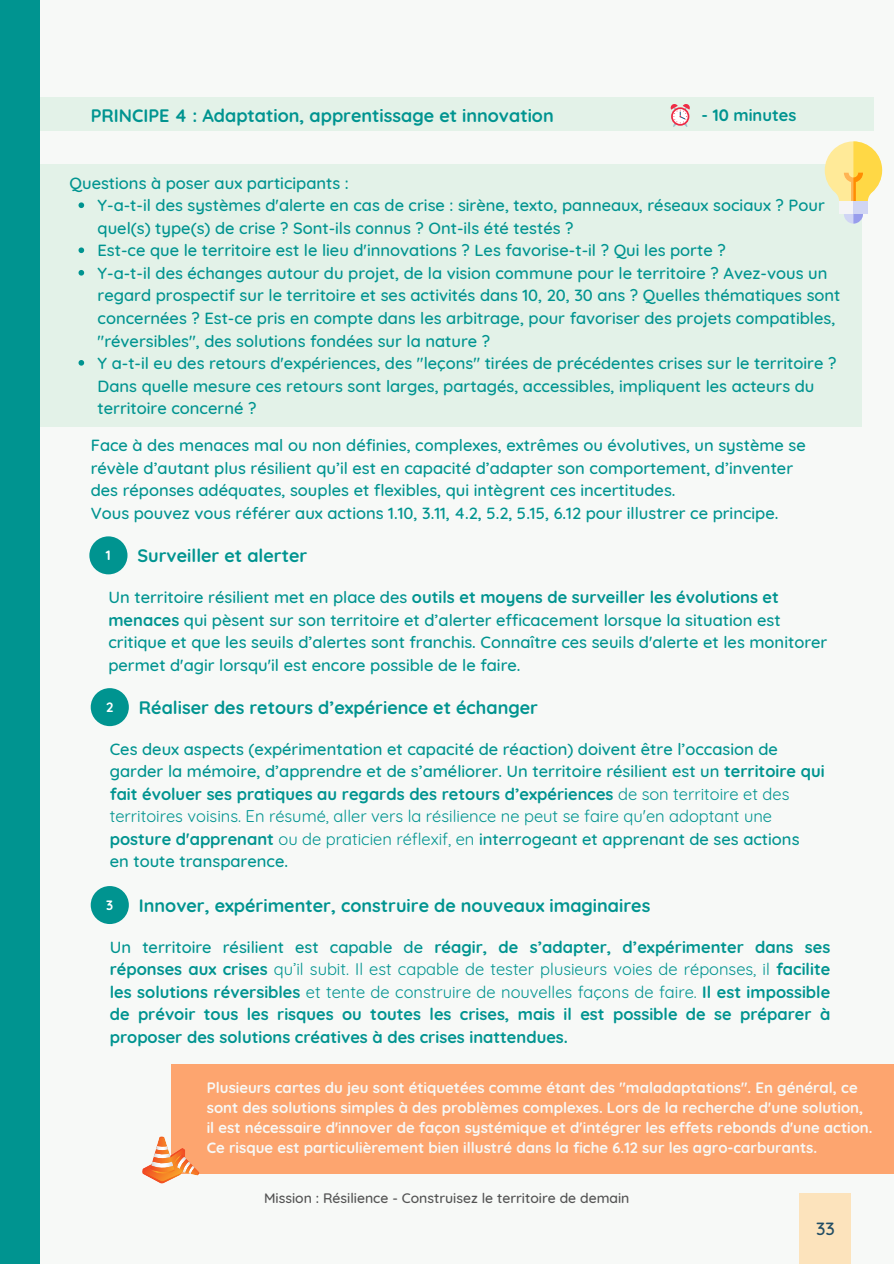
<style>
.page{position:relative;width:894px;height:1264px;background:#fff}
.page>*{position:absolute;margin:0;border:0;box-sizing:border-box;transform-origin:0 0}
.t1{font:700 18px "Quicksand";color:#009490}
.t2{font:500 18px "Quicksand";color:#214d64}
.t3{font:500 16.5px/22.5px "Quicksand";color:#009490}
.t4{font:700 16.5px/22.5px "Quicksand";color:#009490;text-align:justify}
.t5{font:700 15px/20.2px "Quicksand";color:#f7f9f7}
.t6{font:500 13.95px "Quicksand";color:#545454}
.t7{font:700 13.5px "Quicksand";color:#fff}
.s1{font-weight:700}
.s2{font-weight:400}
.s3{font-weight:500}
</style>
<div class="page">
<div style="left:0;top:0;width:893px;height:1263px;background:#f7f9f7"></div>
<div style="left:34px;top:165px;width:827px;height:262px;background:#e3f2e8"></div>
<svg style="left:824px;top:141px;width:57px;height:82px"></svg>
<div style="left:838px;top:201px;width:29px;height:13px;background:#f4f4f6"></div>
<div style="left:853px;top:201px;width:14px;height:13px;background:#d0d5f4"></div>
<div style="left:39px;top:97px;width:834px;height:34px;background:#e3f2e8"></div>
<svg style="left:670px;top:104px;width:20px;height:23px"></svg>
<div style="left:89px;top:536px;width:38px;height:38px;background:#009490;border-radius:50%"></div>
<svg style="left:78px;top:202px;width:6px;height:6px"></svg>
<svg style="left:78px;top:247px;width:6px;height:6px"></svg>
<svg style="left:78px;top:270px;width:6px;height:5px"></svg>
<svg style="left:78px;top:360px;width:6px;height:5px"></svg>
<div style="left:91px;top:688px;width:38px;height:38px;background:#009490;border-radius:50%"></div>
<div style="left:91px;top:886px;width:38px;height:38px;background:#009490;border-radius:50%"></div>
<div style="left:799px;top:1193px;width:51px;height:70px;background:#fce3bc"></div>
<div style="left:171px;top:1063px;width:722px;height:110px;background:#fda56f"></div>
<svg style="left:142px;top:1136px;width:57px;height:47px"></svg>
<div style="left:0;top:0;width:39px;height:1263px;background:#009490"></div>
<p class="t1" style="left:91px;top:104px;width:464px">PRINCIPE 4 : Adaptation, apprentissage et innovation</p>
<p class="t4" style="left:701px;top:103px;width:96px">- 10 minutes</p>
<p class="t3" style="left:97px;top:171px;width:744px;text-indent:-28px">Questions à poser aux participants :<br>Y-a-t-il des systèmes d'alerte en cas de crise : sirène, texto, panneaux, réseaux sociaux ? Pour quel(s) type(s) de crise ? Sont-ils connus ? Ont-ils été testés ?<br>Est-ce que le territoire est le lieu d'innovations ? Les favorise-t-il ? Qui les porte ?<br>Y-a-t-il des échanges autour du projet, de la vision commune pour le territoire ? Avez-vous un regard prospectif sur le territoire et ses activités dans 10, 20, 30 ans ? Quelles thématiques sont concernées ? Est-ce pris en compte dans les arbitrage, pour favoriser des projets compatibles, "réversibles", des solutions fondées sur la nature ?<br>Y a-t-il eu des retours d'expériences, des "leçons" tirées de précédentes crises sur le territoire ?<br>Dans quelle mesure ces retours sont larges, partagés, accessibles, impliquent les acteurs du territoire concerné ?</p>
<p class="t3" style="left:91px;top:434px;width:716px">Face à des menaces mal ou non définies, complexes, extrêmes ou évolutives, un système se révèle d’autant plus résilient qu’il est en capacité d’adapter son comportement, d’inventer des réponses adéquates, souples et flexibles, qui intègrent ces incertitudes.<br>Vous pouvez vous référer aux actions 1.10, 3.11, 4.2, 5.2, 5.15, 6.12 pour illustrer ce principe.</p>
<p class="t7" style="left:106px;top:546px;width:6px">1</p>
<p class="t1" style="left:137px;top:544px;width:171px">Surveiller et alerter</p>
<p class="t3" style="left:108px;top:585px;width:720px">Un territoire résilient met en place des <span class="s1">outils et moyens de surveiller les évolutions et menaces</span> qui pèsent sur son territoire et d’alerter efficacement lorsque la situation est critique et que les seuils d’alertes sont franchis. Connaître ces seuils d'alerte et les monitorer permet d'agir lorsqu'il est encore possible de le faire.</p>
<p class="t7" style="left:106px;top:698px;width:9px">2</p>
<p class="t1" style="left:139px;top:696px;width:400px">Réaliser des retours d’expérience et échanger</p>
<p class="t3" style="left:110px;top:737px;width:716px">Ces deux aspects (expérimentation et capacité de réaction) doivent être l’occasion de garder la mémoire, d’apprendre et de s’améliorer. Un territoire résilient est un <span class="s1">territoire qui fait évoluer ses pratiques au regards des retours d’expériences</span> <span class="s2">de son territoire et des territoires voisins. En résumé, aller vers la résilience ne peut se faire qu'en adoptant une </span><span class="s1">posture d'apprenant</span> <span class="s2">ou de praticien réflexif, en</span> interrogeant et apprenant de ses actions<br>en toute transparence.</p>
<p class="t7" style="left:106px;top:896px;width:9px">3</p>
<p class="t1" style="left:139px;top:893px;width:513px">Innover, expérimenter, construire de nouveaux imaginaires</p>
<p class="t4" style="left:110px;top:935px;width:721px"><span class="s3">Un territoire résilient est capable de</span> réagir, de s’adapter, d’expérimenter dans ses réponses aux crises <span class="s2">qu’il subit. Il est capable de tester plusieurs voies de réponses, il</span> facilite les solutions réversibles <span class="s2">et tente de construire de nouvelles façons de faire.</span> Il est impossible de prévoir tous les risques ou toutes les crises, mais il est possible de se préparer à proposer des solutions créatives à des crises inattendues.</p>
<p class="t5" style="left:207px;top:1076px;width:667px">Plusieurs cartes du jeu sont étiquetées comme étant des "maladaptations". En général, ce sont des solutions simples à des problèmes complexes. Lors de la recherche d'une solution, il est nécessaire d'innover de façon systémique et d'intégrer les effets rebonds d'une action.<br>Ce risque est particulièrement bien illustré dans la fiche 6.12 sur les agro-carburants.</p>
<p class="t6" style="left:264px;top:1189px;width:367px">Mission : Résilience - Construisez le territoire de demain</p>
<p class="t2" style="left:815px;top:1217px;width:20px">33</p>
</div>
